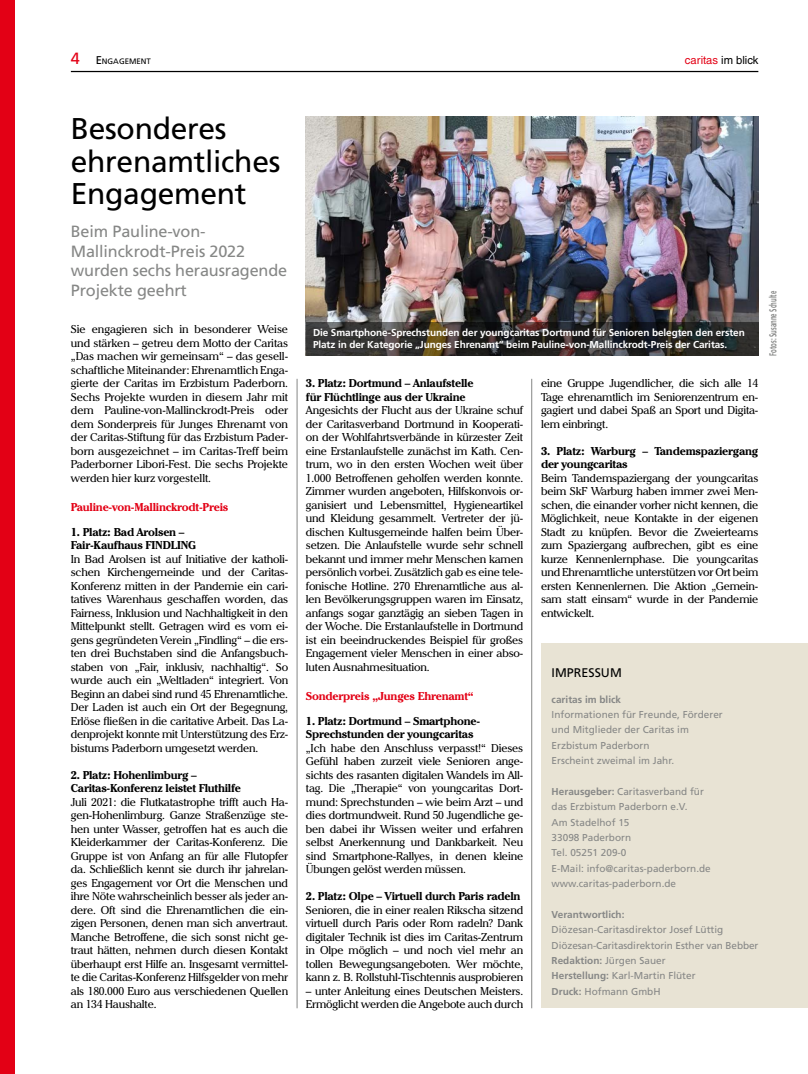
<style>
.page{position:relative;width:808px;height:1074px;background:#fff}
.page>*{position:absolute;margin:0;border:0;box-sizing:border-box;transform-origin:0 0}
.t1{font:30px/32.5px "Frutiger";letter-spacing:-.01em;color:#000}
.t2{font:16.25px/19.5px "Frutiger";letter-spacing:-.01em;color:#868786}
.t3{font:12.5px "Frutiger";color:#000}
.t4{font:11.25px/13.5px "Cheltenham IT Cby BT";letter-spacing:-.02em;color:#000;text-align:justify}
.t5{font:700 11.25px/13.5px "Cheltenham IT Cby BT";letter-spacing:-.02em;color:#000}
.t6{font:700 11.25px "Cheltenham IT Cby BT";letter-spacing:-.02em;color:#e30015}
.t7{font:11.25px "Helvetica";color:#e30015}
.t8{font:10px/15.4px "Frutiger";color:#868786}
.t9{font:700 10px/12px "Frutiger";letter-spacing:-.01em;color:#fff}
.t10{font:700 10px "Frutiger";color:#868786}
.t11{font:700 10px "Frutiger";color:#868786;scale:.6 1}
.t12{font:7.88px "Frutiger";color:#000}
.s1{font-size:16.25px;color:#e30015}
.s2{font-size:11.25px}
.s3{color:#000}
.s4{font-weight:700}
</style>
<div class="page">
<div style="left:0;top:0;width:14px;height:1074px;background:#e30015"></div>
<hr style="left:71px;top:71px;width:687px;height:1px;background:#000">
<div style="left:541px;top:643px;width:267px;height:365px;background:#e8e3d4"></div>
<hr style="left:297px;top:379px;width:1px;height:629px;background:#868786">
<hr style="left:531px;top:379px;width:1px;height:629px;background:#868786">
<img style="left:306px;top:117px;width:452px;height:239px">
<svg style="left:306px;top:322px;width:452px;height:33px;background:#302d2a"></svg>
<p class="t12" style="left:71px;top:56px;width:82px"><span class="s1">4</span> <span class="s2">E</span>NGAGEMENT</p>
<p class="t7" style="left:685px;top:53px;width:75px">caritas <span class="s3">im blick</span></p>
<h1 class="t1" style="left:71px;top:113px;width:211px">Besonderes ehrenamtliches<br>Engagement</h1>
<h2 class="t2" style="left:71px;top:222px;width:218px">Beim Pauline-von-<br>Mallinckrodt-Preis 2022 wurden sechs herausragende<br>Projekte geehrt</h2>
<p class="t4" style="left:71px;top:322px;width:219px">Sie engagieren sich in besonderer Weise und stärken – getreu dem Motto der Caritas „Das machen wir gemeinsam“ – das gesell&shy;schaftliche Miteinander: Ehrenamtlich Enga&shy;gierte der Caritas im Erzbistum Paderborn.<br>Sechs Projekte wurden in diesem Jahr mit dem Pauline-von-Mallinckrodt-Preis oder dem Sonderpreis für Junges Ehrenamt von der Caritas-Stiftung für das Erzbistum Pader&shy;born ausgezeichnet – im Caritas-Treff beim Paderborner Libori-Fest. Die sechs Projekte werden hier kurz vorgestellt.</p>
<p class="t6" style="left:71px;top:500px;width:159px">Pauline-von-Mallinckrodt-Preis</p>
<p class="t5" style="left:71px;top:525px;width:127px">1. Platz: Bad Arolsen –<br>Fair-Kaufhaus FINDLING</p>
<p class="t4" style="left:71px;top:552px;width:219px">In Bad Arolsen ist auf Initiative der katholi&shy;schen Kirchengemeinde und der Caritas-Konferenz mitten in der Pandemie ein cari&shy;tatives Warenhaus geschaffen worden, das Fairness, Inklusion und Nachhaltigkeit in den Mittelpunkt stellt. Getragen wird es vom ei&shy;gens gegründeten Verein „Findling“ – die ers&shy;ten drei Buchstaben sind die Anfangsbuch&shy;staben von „Fair, inklusiv, nachhaltig“. So wurde auch ein „Weltladen“ integriert. Von Beginn an dabei sind rund 45 Ehrenamtliche.<br>Der Laden ist auch ein Ort der Begegnung, Erlöse fließen in die caritative Arbeit. Das La&shy;denprojekt konnte mit Unterstützung des Erz&shy;bistums Paderborn umgesetzt werden.</p>
<p class="t5" style="left:71px;top:768px;width:172px">2. Platz: Hohenlimburg –<br>Caritas-Konferenz leistet Fluthilfe</p>
<p class="t4" style="left:71px;top:795px;width:219px">Juli 2021: die Flutkatastrophe trifft auch Ha&shy;gen-Hohenlimburg. Ganze Straßenzüge ste&shy;hen unter Wasser, getroffen hat es auch die Kleiderkammer der Caritas-Konferenz. Die Gruppe ist von Anfang an für alle Flutopfer da. Schließlich kennt sie durch ihr jahrelan&shy;ges Engagement vor Ort die Menschen und ihre Nöte wahrscheinlich besser als jeder an&shy;dere. Oft sind die Ehrenamtlichen die ein&shy;zigen Personen, denen man sich anvertraut.<br>Manche Betroffene, die sich sonst nicht ge&shy;traut hätten, nehmen durch diesen Kontakt überhaupt erst Hilfe an. Insgesamt vermittel&shy;te die Caritas-Konferenz Hilfsgelder von mehr als 180.000 Euro aus verschiedenen Quellen an 134 Haushalte.</p>
<p class="t9" style="left:313px;top:327px;width:433px">Die Smartphone-Sprechstunden der youngcaritas Dortmund für Senioren belegten den ersten<br>Platz in der Kategorie „Junges Ehrenamt“ beim Pauline-von-Mallinckrodt-Preis der Caritas.</p>
<p class="t5" style="left:306px;top:376px;width:169px">3. Platz: Dortmund – Anlaufstelle für Flüchtlinge aus der Ukraine</p>
<p class="t4" style="left:306px;top:403px;width:219px">Angesichts der Flucht aus der Ukraine schuf der Caritasverband Dortmund in Kooperati&shy;on der Wohlfahrtsverbände in kürzester Zeit eine Erstanlaufstelle zunächst im Kath. Cen&shy;trum, wo in den ersten Wochen weit über 1.000 Betroffenen geholfen werden konnte.<br>Zimmer wurden angeboten, Hilfskonvois or&shy;ganisiert und Lebensmittel, Hygieneartikel und Kleidung gesammelt. Vertreter der jü&shy;dischen Kultusgemeinde halfen beim Über&shy;setzen. Die Anlaufstelle wurde sehr schnell bekannt und immer mehr Menschen kamen persönlich vorbei. Zusätzlich gab es eine tele&shy;fonische Hotline. 270 Ehrenamtliche aus al&shy;len Bevölkerungsgruppen waren im Einsatz, anfangs sogar ganztägig an sieben Tagen in der Woche. Die Erstanlaufstelle in Dortmund ist ein beeindruckendes Beispiel für großes Engagement vieler Menschen in einer abso&shy;luten Ausnahmesituation.</p>
<p class="t6" style="left:306px;top:689px;width:169px">Sonderpreis „Junges Ehrenamt“</p>
<p class="t5" style="left:306px;top:714px;width:176px">1. Platz: Dortmund – Smartphone-<br>Sprechstunden der youngcaritas</p>
<p class="t4" style="left:306px;top:741px;width:219px">„Ich habe den Anschluss verpasst!“ Dieses Gefühl haben zurzeit viele Senioren ange&shy;sichts des rasanten digitalen Wandels im All&shy;tag. Die „Therapie“ von youngcaritas Dort&shy;mund: Sprechstunden – wie beim Arzt – und dies dortmundweit. Rund 50 Jugendliche ge&shy;ben dabei ihr Wissen weiter und erfahren selbst Anerkennung und Dankbarkeit. Neu sind Smartphone-Rallyes, in denen kleine Übungen gelöst werden müssen.</p>
<p class="t5" style="left:306px;top:889px;width:216px">2. Platz: Olpe – Virtuell durch Paris radeln</p>
<p class="t4" style="left:306px;top:903px;width:219px">Senioren, die in einer realen Rikscha sitzend virtuell durch Paris oder Rom radeln? Dank digitaler Technik ist dies im Caritas-Zentrum in Olpe möglich – und noch viel mehr an tollen Bewegungsangeboten. Wer möchte, kann z. B. Rollstuhl-Tischtennis ausprobieren</p>
<p class="t4" style="left:306px;top:984px;width:219px">– unter Anleitung eines Deutschen Meisters.<br>Ermöglicht werden die Angebote auch durch</p>
<p class="t4" style="left:541px;top:376px;width:219px">eine Gruppe Jugendlicher, die sich alle 14<br>Tage ehrenamtlich im Seniorenzentrum en&shy;gagiert und dabei Spaß an Sport und Digita&shy;lem einbringt.</p>
<p class="t5" style="left:541px;top:444px;width:219px">3. Platz: Warburg – Tandemspaziergang der youngcaritas</p>
<p class="t4" style="left:541px;top:471px;width:219px">Beim Tandemspaziergang der youngcaritas beim SkF Warburg haben immer zwei Men&shy;schen, die einander vorher nicht kennen, die Möglichkeit, neue Kontakte in der eigenen Stadt zu knüpfen. Bevor die Zweierteams zum Spaziergang aufbrechen, gibt es eine kurze Kennenlernphase. Die youngcaritas und Ehrenamtliche unterstützen vor Ort beim ersten Kennenlernen. Die Aktion „Gemein&shy;sam statt einsam“ wurde in der Pandemie entwickelt.</p>
<p class="t3" style="left:552px;top:665px;width:72px">IMPRESSUM</p>
<p class="t10" style="left:552px;top:693px;width:71px">caritas im blick</p>
<p class="t8" style="left:552px;top:707px;width:173px">Informationen für Freunde, Förderer und Mitglieder der Caritas im<br>Erzbistum Paderborn<br>Erscheint zweimal im Jahr.</p>
<p class="t8" style="left:552px;top:783px;width:161px"><span class="s4">Herausgeber:</span> Caritasverband für das Erzbistum Paderborn e.V.<br>Am Stadelhof 15<br>33098 Paderborn<br>Tel. 05251 209-0<br>E-Mail: info@caritas-paderborn.de www.caritas-paderborn.de</p>
<p class="t10" style="left:552px;top:908px;width:74px">Verantwortlich:</p>
<p class="t8" style="left:552px;top:922px;width:208px">Diözesan-Caritasdirektor Josef Lüttig Diözesan-Caritasdirektorin Esther van Bebber <span class="s4">Redaktion:</span> Jürgen Sauer<br><span class="s4">Herstellung:</span> Karl-Martin Flüter<br><span class="s4">Druck:</span> Hofmann GmbH</p>
<p class="t11" style="left:767px;top:356px;width:109px;rotate:-90deg">Fotos: Susanne Schulte</p>
</div>
